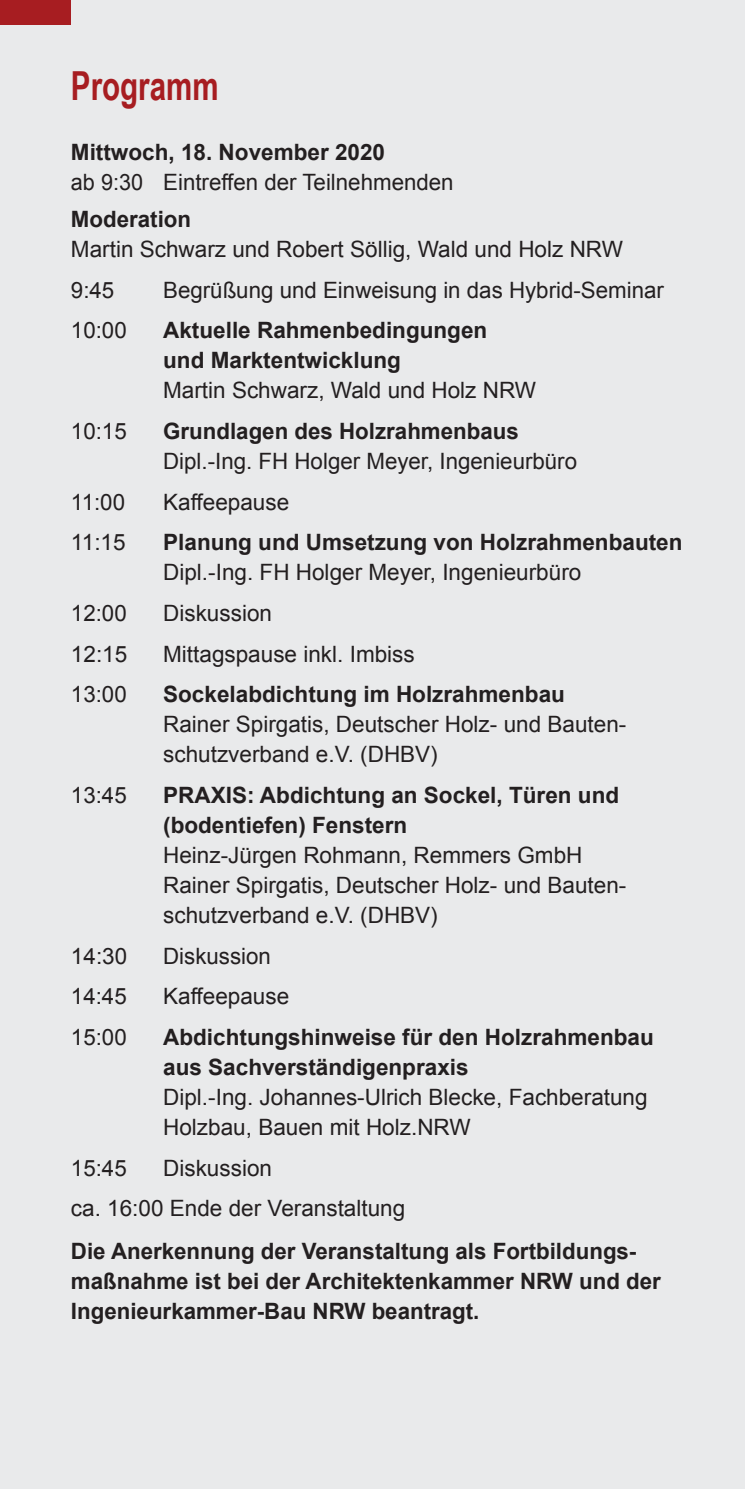
<style>
.page{position:relative;width:745px;height:1489px;background:#fff}
.page>*{position:absolute;margin:0;border:0;box-sizing:border-box;transform-origin:0 0}
.t1{font:700 40px "Arial Narrow";color:#a71d21;scale:.9 1}
.t2{font:22.5px/30px "Arial";color:#231f20}
.t3{font:700 22.5px/30px "Arial";color:#231f20}
.t4{font:22.5px "Arial";color:#231f20;scale:.96 1}
</style>
<div class="page">
<div style="left:0;top:0;width:744px;height:1488px;background:#e9eaeb"></div>
<div style="left:0;top:0;width:71px;height:25px;background:#a71d21"></div>
<h1 class="t1" style="left:71px;top:71px;width:166px">Programm</h1>
<p class="t3" style="left:71px;top:139px;width:315px">Mittwoch, 18. November 2020</p>
<p class="t4" style="left:71px;top:173px;width:400px">ab 9:30 Eintreffen der Teilnehmenden</p>
<p class="t3" style="left:71px;top:206px;width:122px">Moderation</p>
<p class="t2" style="left:71px;top:231px;width:553px;line-height:40.8px">Martin Schwarz und Robert Söllig, Wald und Holz NRW<br>9:45</p>
<p class="t2" style="left:163px;top:277px;width:502px">Begrüßung und Einweisung in das Hybrid-Seminar</p>
<p class="t2" style="left:71px;top:317px;width:57px">10:00</p>
<p class="t3" style="left:163px;top:317px;width:325px">Aktuelle Rahmenbedingungen und Marktentwicklung</p>
<p class="t2" style="left:163px;top:377px;width:374px">Martin Schwarz, Wald und Holz NRW</p>
<p class="t2" style="left:71px;top:418px;width:57px">10:15</p>
<p class="t3" style="left:163px;top:418px;width:357px">Grundlagen des Holzrahmenbaus</p>
<p class="t2" style="left:163px;top:448px;width:415px">Dipl.-Ing. FH Holger Meyer, Ingenieurbüro</p>
<p class="t2" style="left:71px;top:489px;width:56px">11:00</p>
<p class="t2" style="left:163px;top:489px;width:127px">Kaffeepause</p>
<p class="t2" style="left:71px;top:529px;width:56px">11:15</p>
<p class="t3" style="left:163px;top:529px;width:520px">Planung und Umsetzung von Holzrahmenbauten</p>
<p class="t2" style="left:163px;top:559px;width:419px">Dipl.-Ing. FH Holger Meyer, Ingenieurbüro</p>
<p class="t2" style="left:71px;top:600px;width:57px">12:00</p>
<p class="t2" style="left:163px;top:600px;width:110px">Diskussion</p>
<p class="t2" style="left:71px;top:641px;width:58px">12:15</p>
<p class="t2" style="left:163px;top:641px;width:253px">Mittagspause inkl. Imbiss</p>
<p class="t2" style="left:71px;top:681px;width:57px">13:00</p>
<p class="t3" style="left:163px;top:681px;width:403px">Sockelabdichtung im Holzrahmenbau</p>
<p class="t2" style="left:163px;top:711px;width:464px">Rainer Spirgatis, Deutscher Holz- und Bauten&shy;schutzverband e.V. (DHBV)</p>
<p class="t2" style="left:71px;top:782px;width:57px">13:45</p>
<p class="t3" style="left:163px;top:782px;width:457px">PRAXIS: Abdichtung an Sockel, Türen und (bodentiefen) Fenstern</p>
<p class="t2" style="left:163px;top:842px;width:464px">Heinz-Jürgen Rohmann, Remmers GmbH<br>Rainer Spirgatis, Deutscher Holz- und Bauten&shy;schutzverband e.V. (DHBV)</p>
<p class="t2" style="left:71px;top:942px;width:58px">14:30</p>
<p class="t2" style="left:163px;top:942px;width:109px">Diskussion</p>
<p class="t2" style="left:71px;top:983px;width:57px">14:45</p>
<p class="t2" style="left:163px;top:983px;width:127px">Kaffeepause</p>
<p class="t2" style="left:71px;top:1024px;width:57px">15:00</p>
<p class="t3" style="left:163px;top:1024px;width:492px">Abdichtungshinweise für den Holzrahmenbau aus Sachverständigenpraxis</p>
<p class="t2" style="left:163px;top:1084px;width:485px">Dipl.-Ing. Johannes-Ulrich Blecke, Fachberatung<br>Holzbau, Bauen mit Holz.NRW</p>
<p class="t2" style="left:71px;top:1154px;width:57px">15:45</p>
<p class="t2" style="left:71px;top:1149px;width:335px;line-height:40.8px;text-indent:92px">Diskussion<br>ca. 16:00 Ende der Veranstaltung</p>
<p class="t3" style="left:71px;top:1238px;width:591px">Die Anerkennung der Veranstaltung als Fortbildungs&shy;maßnahme ist bei der Architektenkammer NRW und der<br>Ingenieurkammer-Bau NRW beantragt.</p>
</div>
